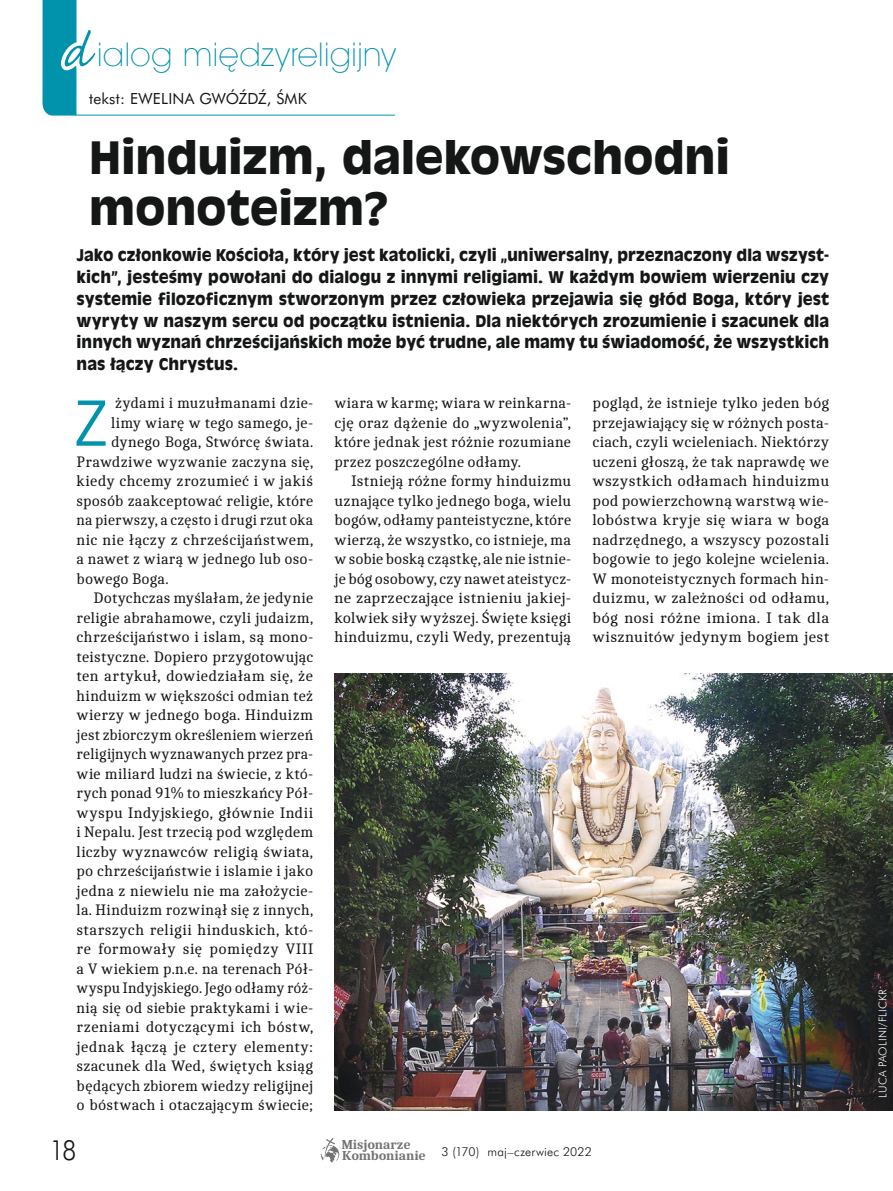
<style>
.page{position:relative;width:893px;height:1191px;background:#fff}
.page>*{position:absolute;margin:0;border:0;box-sizing:border-box;transform-origin:0 0}
.t1{font:63.6px "Avant Garde PL";color:#0093ab;scale:1.09 1}
.t2{font:700 43.5px/51px "Antique Olive";letter-spacing:-.005em;color:#151616}
.t3{font:200 33px "Avant Garde PL";letter-spacing:.02em;color:#0093ab}
.t4{font:27px "Futura Lt PL";color:#151616;scale:.9 1}
.t5{font:15.75px/19.5px "Caladea";letter-spacing:.015em;color:#151616;text-align:justify}
.t6{font:700 15.75px/21.8px "Antique Olive";letter-spacing:.01em;color:#151616;text-align:justify;scale:.94 1}
.t7{font:15.75px "Caladea";letter-spacing:.015em;color:#151616;scale:.96 1}
.t8{font:15px "Futura Bk PL";letter-spacing:.015em;color:#151616}
.t9{font:700 13.5px/10.5px "Caladea";letter-spacing:-.01em;color:#151616}
.t10{font:12px "Futura Lt PL";letter-spacing:.015em;color:#151616}
.t11{font:10.5px "Futura Lt PL";letter-spacing:.025em;color:#fff}
.s1{font-family:"Caflisch Script Pro";font-weight:400;font-size:60px}
</style>
<div class="page">
<svg style="left:43px;top:0;width:60px;height:116px"></svg>
<hr style="left:75px;top:115px;width:320px;height:1px;background:#0093ab">
<img style="left:334px;top:673px;width:559px;height:437px">
<img style="left:320px;top:1138px;width:20px;height:24px">
<h3 class="t3" style="left:62px;top:34px;width:335px"><span class="s1">d</span> ialog międzyreligijny</h3>
<p class="t8" style="left:89px;top:89px;width:135px">TEKST: EWELINA GWÓŹDŹ</p>
<p class="t8" style="left:267px;top:89px;width:42px">, ŚMK</p>
<h2 class="t2" style="left:89px;top:131px;width:642px">Hinduizm, dalekowschodni monoteizm?</h2>
<p class="t6" style="left:77px;top:244px;width:802px">Jako członkowie Kościoła, który jest katolicki, czyli „uniwersalny, przeznaczony dla wszyst&shy;kich”, jesteśmy powołani do dialogu z innymi religiami. W każdym bowiem wierzeniu czy systemie filozoficznym stworzonym przez człowieka przejawia się głód Boga, który jest wyryty w naszym sercu od początku istnienia. Dla niektórych zrozumienie i szacunek dla innych wyznań chrześcijańskich może być trudne, ale mamy tu świadomość, że wszystkich nas łączy Chrystus.</p>
<h1 class="t1" style="left:75px;top:384px;width:31px">Z</h1>
<p class="t5" style="left:115px;top:393px;width:200px">żydami i muzułmanami dzie-</p>
<p class="t5" style="left:334px;top:393px;width:238px">wiara w karmę; wiara w reinkarna&shy;cję oraz dążenie do „wyzwolenia”, które jednak jest różnie rozumiane przez poszczególne odłamy.</p>
<p class="t5" style="left:334px;top:471px;width:238px;text-indent:17px">Istnieją różne formy hinduizmu uznające tylko jednego boga, wielu bogów, odłamy panteistyczne, które wierzą, że wszystko, co istnieje, ma w sobie boską cząstkę, ale nie istnie&shy;je bóg osobowy, czy nawet ateistycz&shy;ne zaprzeczające istnieniu jakiej&shy;kolwiek siły wyższej. Święte księgi hinduizmu, czyli Wedy, prezentują</p>
<p class="t5" style="left:592px;top:393px;width:238px">pogląd, że istnieje tylko jeden bóg przejawiający się w różnych posta&shy;ciach, czyli wcieleniach. Niektórzy uczeni głoszą, że tak naprawdę we wszystkich odłamach hinduizmu pod powierzchowną warstwą wie&shy;lobóstwa kryje się wiara w boga nadrzędnego, a wszyscy pozostali bogowie to jego kolejne wcielenia.<br>W monoteistycznych formach hin&shy;duizmu, w zależności od odłamu, bóg nosi różne imiona. I tak dla wisznuitów jedynym bogiem jest</p>
<p class="t5" style="left:111px;top:412px;width:204px">limy wiarę w tego samego, je-</p>
<p class="t5" style="left:111px;top:432px;width:204px">dynego Boga, Stwórcę świata.</p>
<p class="t5" style="left:77px;top:451px;width:238px">Prawdziwe wyzwanie zaczyna się,</p>
<p class="t5" style="left:77px;top:471px;width:238px">kiedy chcemy zrozumieć i w jakiś</p>
<p class="t5" style="left:77px;top:490px;width:238px">sposób zaakceptować religie, które</p>
<p class="t7" style="left:77px;top:510px;width:248px">na pierwszy, a często i drugi rzut oka</p>
<p class="t5" style="left:77px;top:529px;width:238px">nic nie łączy z chrześcijaństwem,</p>
<p class="t5" style="left:77px;top:549px;width:238px">a nawet z wiarą w jednego lub oso-</p>
<p class="t5" style="left:77px;top:568px;width:93px">bowego Boga.</p>
<p class="t5" style="left:94px;top:588px;width:221px">Dotychczas myślałam, że jedynie</p>
<p class="t5" style="left:77px;top:607px;width:238px">religie abrahamowe, czyli judaizm,</p>
<p class="t5" style="left:77px;top:627px;width:238px">chrześcijaństwo i islam, są mono-</p>
<p class="t5" style="left:77px;top:646px;width:238px">teistyczne. Dopiero przygotowując</p>
<p class="t5" style="left:77px;top:666px;width:238px">ten artykuł, dowiedziałam się, że</p>
<p class="t5" style="left:77px;top:685px;width:238px">hinduizm w większości odmian też</p>
<p class="t5" style="left:77px;top:705px;width:238px">wierzy w jednego boga. Hinduizm</p>
<p class="t5" style="left:77px;top:724px;width:238px">jest zbiorczym określeniem wierzeń</p>
<p class="t7" style="left:77px;top:744px;width:248px">religijnych wyznawanych przez pra-</p>
<p class="t5" style="left:77px;top:763px;width:238px">wie miliard ludzi na świecie, z któ-</p>
<p class="t5" style="left:77px;top:783px;width:238px">rych ponad 91% to mieszkańcy Pół-</p>
<p class="t5" style="left:77px;top:802px;width:238px">wyspu Indyjskiego, głównie Indii</p>
<p class="t5" style="left:77px;top:822px;width:238px">i Nepalu. Jest trzecią pod względem</p>
<p class="t5" style="left:77px;top:841px;width:238px">liczby wyznawców religią świata,</p>
<p class="t5" style="left:77px;top:861px;width:238px">po chrześcijaństwie i islamie i jako</p>
<p class="t5" style="left:77px;top:880px;width:238px">jedna z niewielu nie ma założycie-</p>
<p class="t5" style="left:77px;top:900px;width:238px">la. Hinduizm rozwinął się z innych,</p>
<p class="t5" style="left:77px;top:919px;width:238px">starszych religii hinduskich, któ-</p>
<p class="t5" style="left:77px;top:939px;width:238px">re formowały się pomiędzy VIII</p>
<p class="t5" style="left:77px;top:958px;width:238px">a V wiekiem p.n.e. na terenach Pół-</p>
<p class="t7" style="left:77px;top:978px;width:248px">wyspu Indyjskiego. Jego odłamy róż-</p>
<p class="t5" style="left:77px;top:997px;width:238px">nią się od siebie praktykami i wie-</p>
<p class="t5" style="left:77px;top:1017px;width:238px">rzeniami dotyczącymi ich bóstw,</p>
<p class="t5" style="left:77px;top:1036px;width:238px">jednak łączą je cztery elementy:</p>
<p class="t5" style="left:77px;top:1056px;width:238px">szacunek dla Wed, świętych ksiąg</p>
<p class="t5" style="left:77px;top:1075px;width:238px">będących zbiorem wiedzy religijnej</p>
<p class="t5" style="left:77px;top:1095px;width:238px">o bóstwach i otaczającym świecie;</p>
<h3 class="t4" style="left:50px;top:1132px;width:31px">18</h3>
<p class="t10" style="left:441px;top:1144px;width:152px">3 (170) maj–czerwiec 2022</p>
<p class="t9" style="left:341px;top:1139px;width:86px">Misjonarze<br>Kombonianie</p>
<p class="t11" style="left:876px;top:1097px;width:110px;rotate:-90deg">LUCA PAOLINI/FLICKR</p>
</div>
